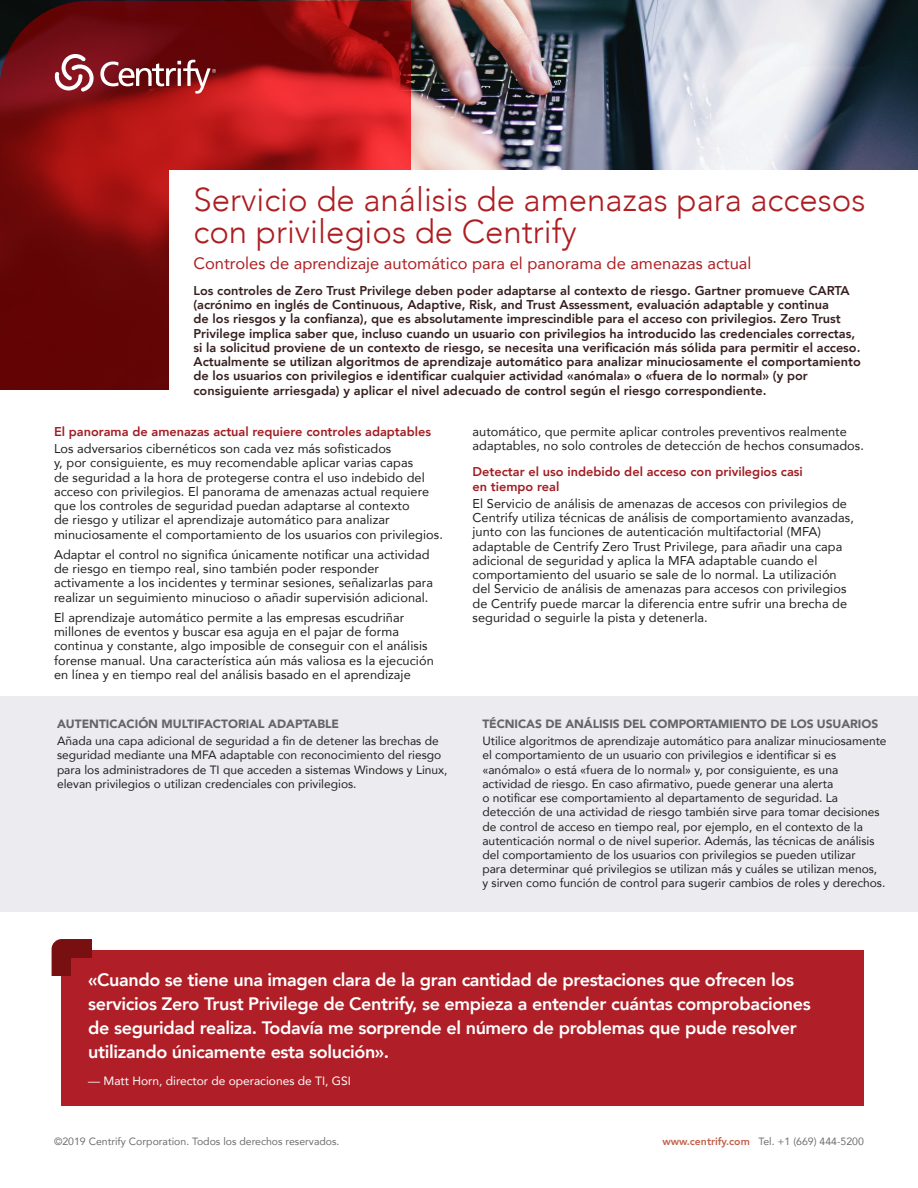
<style>
.page{position:relative;width:918px;height:1188px;background:#fff}
.page>*{position:absolute;margin:0;border:0;box-sizing:border-box;transform-origin:0 0}
.t1{font:300 33px/32.1px "Avenir";color:#ad1e22}
.t2{font:800 18px/24px "Avenir";letter-spacing:-.02em;color:#fff}
.t3{font:16.5px "Avenir";color:#ad1e22}
.t4{font:12.75px/14.2px "Avenir";letter-spacing:.005em;color:#231f20}
.t5{font:800 12.75px/14.2px "Avenir";color:#371f1f}
.t6{font:800 12.75px/14.2px "Avenir";color:#a11d23}
.t7{font:12px/14.2px "Avenir";color:#231f20}
.t8{font:900 12px "Avenir";letter-spacing:-.005em;color:#63656a}
.t9{font:12px "Avenir";color:#fff}
.t10{font:10.5px "Avenir";color:#6c6d70}
.s1{font-weight:800;color:#c1614b}
</style>
<div class="page">
<div style="left:0;top:697px;width:918px;height:215px;background:#ecebef"></div>
<img style="left:0;top:0;width:918px;height:170px">
<svg style="left:0;top:1px;width:410px;height:388px;background:#8a0f10"></svg>
<div style="left:170px;top:170px;width:748px;height:230px;background:#fff"></div>
<div style="left:61px;top:950px;width:803px;height:156px;background:#b01f27"></div>
<svg style="left:52px;top:939px;width:40px;height:36px"></svg>
<svg style="left:55px;top:54px;width:161px;height:40px"></svg>
<h1 class="t1" style="left:194px;top:184px;width:673px">Servicio de análisis de amenazas para accesos con privilegios de Centrify</h1>
<p class="t3" style="left:194px;top:250px;width:559px">Controles de aprendizaje automático para el panorama de amenazas actual</p>
<p class="t5" style="left:194px;top:283px;width:669px">Los controles de Zero Trust Privilege deben poder adaptarse al contexto de riesgo. Gartner promueve CARTA (acrónimo en inglés de Continuous, Adaptive, Risk, and Trust Assessment, evaluación adaptable y continua<br>de los riesgos y la confianza), que es absolutamente imprescindible para el acceso con privilegios. Zero Trust Privilege implica saber que, incluso cuando un usuario con privilegios ha introducido las credenciales correctas, si la solicitud proviene de un contexto de riesgo, se necesita una verificación más sólida para permitir el acceso.<br>Actualmente se utilizan algoritmos de aprendizaje automático para analizar minuciosamente el comportamiento de los usuarios con privilegios e identificar cualquier actividad «anómala» o «fuera de lo normal» (y por consiguiente arriesgada) y aplicar el nivel adecuado de control según el riesgo correspondiente.</p>
<p class="t6" style="left:54px;top:424px;width:379px">El panorama de amenazas actual requiere controles adaptables</p>
<p class="t4" style="left:54px;top:441px;width:390px">Los adversarios cibernéticos son cada vez más sofisticados<br>y, por consiguiente, es muy recomendable aplicar varias capas<br>de seguridad a la hora de protegerse contra el uso indebido del acceso con privilegios. El panorama de amenazas actual requiere que los controles de seguridad puedan adaptarse al contexto<br>de riesgo y utilizar el aprendizaje automático para analizar minuciosamente el comportamiento de los usuarios con privilegios.</p>
<p class="t4" style="left:54px;top:547px;width:381px">Adaptar el control no significa únicamente notificar una actividad de riesgo en tiempo real, sino también poder responder activamente a los incidentes y terminar sesiones, señalizarlas para realizar un seguimiento minucioso o añadir supervisión adicional.</p>
<p class="t4" style="left:54px;top:610px;width:381px">El aprendizaje automático permite a las empresas escudriñar millones de eventos y buscar esa aguja en el pajar de forma continua y constante, algo imposible de conseguir con el análisis forense manual. Una característica aún más valiosa es la ejecución en línea y en tiempo real del análisis basado en el aprendizaje</p>
<p class="t8" style="left:57px;top:713px;width:284px">AUTENTICACIÓN MULTIFACTORIAL ADAPTABLE</p>
<p class="t7" style="left:57px;top:733px;width:392px">Añada una capa adicional de seguridad a fin de detener las brechas de seguridad mediante una MFA adaptable con reconocimiento del riesgo para los administradores de TI que acceden a sistemas Windows y Linux, elevan privilegios o utilizan credenciales con privilegios.</p>
<p class="t4" style="left:473px;top:424px;width:393px">automático, que permite aplicar controles preventivos realmente adaptables, no solo controles de detección de hechos consumados.</p>
<p class="t6" style="left:473px;top:465px;width:332px">Detectar el uso indebido del acceso con privilegios casi en tiempo real</p>
<p class="t4" style="left:473px;top:496px;width:383px">El Servicio de análisis de amenazas de accesos con privilegios de Centrify utiliza técnicas de análisis de comportamiento avanzadas, junto con las funciones de autenticación multifactorial (MFA) adaptable de Centrify Zero Trust Privilege, para añadir una capa adicional de seguridad y aplica la MFA adaptable cuando el comportamiento del usuario se sale de lo normal. La utilización del Servicio de análisis de amenazas para accesos con privilegios de Centrify puede marcar la diferencia entre sufrir una brecha de seguridad o seguirle la pista y detenerla.</p>
<p class="t8" style="left:482px;top:713px;width:397px">TÉCNICAS DE ANÁLISIS DEL COMPORTAMIENTO DE LOS USUARIOS</p>
<p class="t7" style="left:482px;top:733px;width:406px">Utilice algoritmos de aprendizaje automático para analizar minuciosamente el comportamiento de un usuario con privilegios e identificar si es «anómalo» o está «fuera de lo normal» y, por consiguiente, es una actividad de riesgo. En caso afirmativo, puede generar una alerta<br>o notificar ese comportamiento al departamento de seguridad. La detección de una actividad de riesgo también sirve para tomar decisiones de control de acceso en tiempo real, por ejemplo, en el contexto de la autenticación normal o de nivel superior. Además, las técnicas de análisis del comportamiento de los usuarios con privilegios se pueden utilizar<br>para determinar qué privilegios se utilizan más y cuáles se utilizan menos,<br>y sirven como función de control para sugerir cambios de roles y derechos.</p>
<p class="t2" style="left:88px;top:968px;width:724px">«Cuando se tiene una imagen clara de la gran cantidad de prestaciones que ofrecen los servicios Zero Trust Privilege de Centrify, se empieza a entender cuántas comprobaciones de seguridad realiza. Todavía me sorprende el número de problemas que pude resolver utilizando únicamente esta solución».</p>
<p class="t9" style="left:88px;top:1071px;width:264px">— Matt Horn, director de operaciones de TI, GSI</p>
<p class="t10" style="left:54px;top:1132px;width:287px">©2019 Centrify Corporation. Todos los derechos reservados.</p>
<p class="t10" style="left:662px;top:1132px;width:203px"><span class="s1">www.centrify.com</span> Tel. +1 (669) 444-5200</p>
</div>
